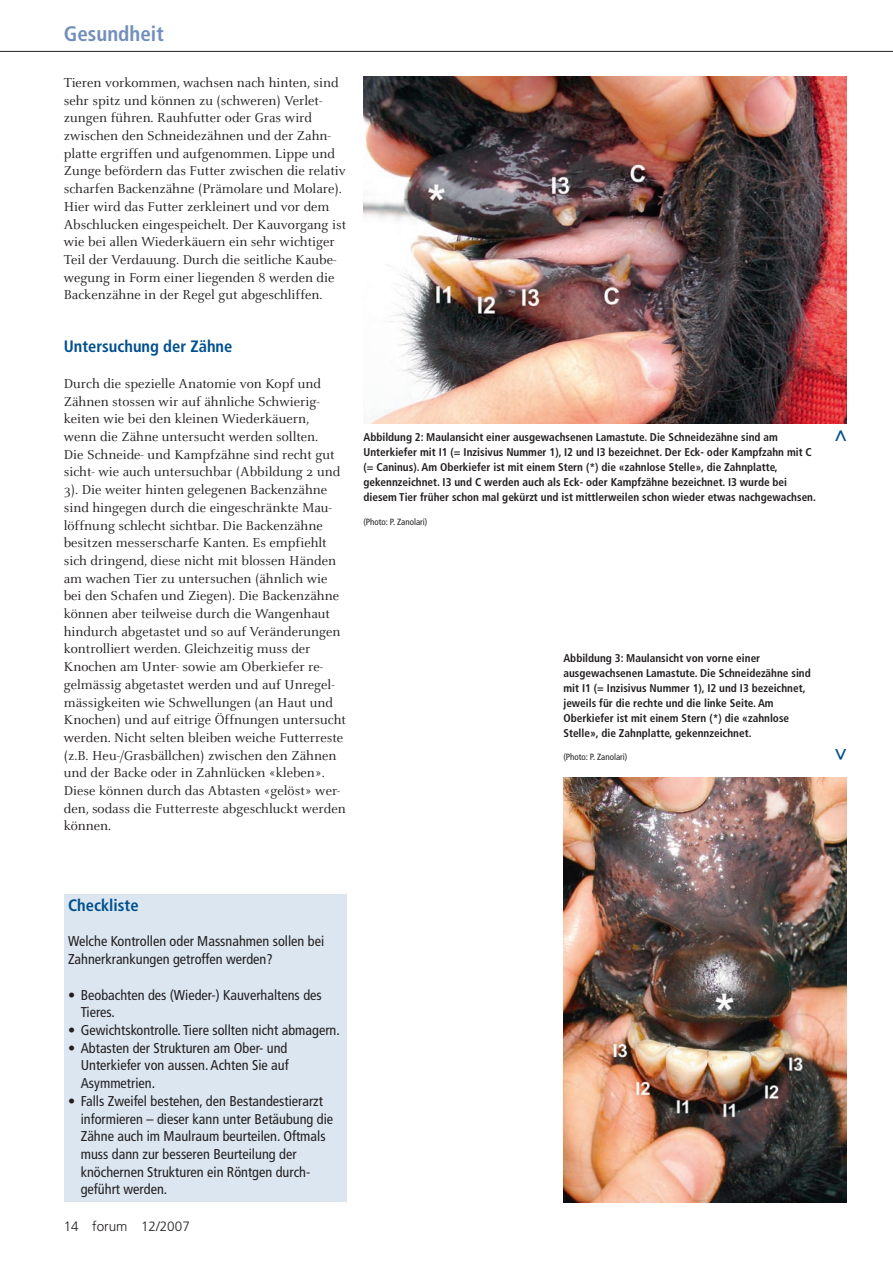
<style>
.page{position:relative;width:893px;height:1263px;background:#fff}
.page>*{position:absolute;margin:0;border:0;box-sizing:border-box;transform-origin:0 0}
.t1{font:700 condensed 21px "Frutiger";color:#728fbc}
.t2{font:700 condensed 21px "Frutiger";color:#004f8f}
.t3{font:700 condensed 16.5px "Frutiger";color:#004f8f}
.t4{font:14.25px/17.7px "Celeste";color:#231f20}
.t5{font:condensed 14.25px/17.7px "Frutiger";color:#231f20}
.t6{font:300 13.5px "Frutiger";color:#231f20}
.t7{font:700 condensed 11.25px/15px "Frutiger";color:#231f20}
.t8{font:condensed 9px "Frutiger";color:#231f20}
</style>
<div class="page">
<hr style="left:0;top:51px;width:893px;height:1px;background:#231f20">
<div style="left:64px;top:894px;width:283px;height:308px;background:#dbe6f1"></div>
<img style="left:363px;top:77px;width:483px;height:346px">
<img style="left:563px;top:777px;width:283px;height:425px">
<h1 class="t1" style="left:64px;top:22px;width:101px">Gesundheit</h1>
<p class="t4" style="left:64px;top:74px;width:284px">Tieren vorkommen, wachsen nach hinten, sind sehr spitz und können zu (schweren) Verlet&shy;zungen führen. Rauhfutter oder Gras wird zwischen den Schneidezähnen und der Zahn&shy;platte ergriffen und aufgenommen. Lippe und Zunge befördern das Futter zwischen die relativ scharfen Backenzähne (Prämolare und Molare).<br>Hier wird das Futter zerkleinert und vor dem Abschlucken eingespeichelt. Der Kauvorgang ist wie bei allen Wiederkäuern ein sehr wichtiger Teil der Verdauung. Durch die seitliche Kaube&shy;wegung in Form einer liegenden 8 werden die Backenzähne in der Regel gut abgeschliffen.</p>
<p class="t3" style="left:64px;top:337px;width:170px">Untersuchung der Zähne</p>
<p class="t4" style="left:64px;top:375px;width:284px">Durch die spezielle Anatomie von Kopf und Zähnen stossen wir auf ähnliche Schwierig&shy;keiten wie bei den kleinen Wiederkäuern,<br>wenn die Zähne untersucht werden sollten.<br>Die Schneide- und Kampfzähne sind recht gut sicht- wie auch untersuchbar (Abbildung 2 und 3). Die weiter hinten gelegenen Backenzähne sind hingegen durch die eingeschränkte Mau&shy;löffnung schlecht sichtbar. Die Backenzähne besitzen messerscharfe Kanten. Es empfiehlt sich dringend, diese nicht mit blossen Händen am wachen Tier zu untersuchen (ähnlich wie bei den Schafen und Ziegen). Die Backenzähne können aber teilweise durch die Wangenhaut hindurch abgetastet und so auf Veränderungen kontrolliert werden. Gleichzeitig muss der Knochen am Unter- sowie am Oberkiefer re&shy;gelmässig abgetastet werden und auf Unregel&shy;mässigkeiten wie Schwellungen (an Haut und Knochen) und auf eitrige Öffnungen untersucht werden. Nicht selten bleiben weiche Futterreste (z.B. Heu-/Grasbällchen) zwischen den Zähnen und der Backe oder in Zahnlücken «kleben».<br>Diese können durch das Abtasten «gelöst» wer&shy;den, sodass die Futterreste abgeschluckt werden können.</p>
<p class="t7" style="left:363px;top:430px;width:454px">Abbildung 2: Maulansicht einer ausgewachsenen Lamastute. Die Schneidezähne sind am Unterkiefer mit I1 (= Inzisivus Nummer 1), I2 und I3 bezeichnet. Der Eck- oder Kampfzahn mit C (= Caninus). Am Oberkiefer ist mit einem Stern (*) die «zahnlose Stelle», die Zahnplatte, gekennzeichnet. I3 und C werden auch als Eck- oder Kampfzähne bezeichnet. I3 wurde bei diesem Tier früher schon mal gekürzt und ist mittlerweilen schon wieder etwas nachgewachsen.</p>
<p class="t8" style="left:363px;top:516px;width:65px">(Photo: P. Zanolari)</p>
<h1 class="t2" style="left:826px;top:442px;width:14px;rotate:-90deg">&gt;</h1>
<p class="t7" style="left:563px;top:650px;width:249px">Abbildung 3: Maulansicht von vorne einer ausgewachsenen Lamastute. Die Schneidezähne sind mit I1 (= Inzisivus Nummer 1), I2 und I3 bezeichnet, jeweils für die rechte und die linke Seite. Am Oberkiefer ist mit einem Stern (*) die «zahnlose Stelle», die Zahnplatte, gekennzeichnet.</p>
<p class="t8" style="left:563px;top:751px;width:65px">(Photo: P. Zanolari)</p>
<h1 class="t2" style="left:855px;top:748px;width:14px;rotate:90deg">&gt;</h1>
<p class="t3" style="left:68px;top:895px;width:72px">Checkliste</p>
<p class="t5" style="left:68px;top:933px;width:258px">Welche Kontrollen oder Massnahmen sollen bei<br>Zahnerkrankungen getroffen werden?</p>
<p class="t5" style="left:81px;top:986px;width:242px;text-indent:-13px">• Beobachten des (Wieder-) Kauverhaltens des<br>Tieres.</p>
<p class="t5" style="left:68px;top:1021px;width:273px">• Gewichtskontrolle. Tiere sollten nicht abmagern.</p>
<p class="t5" style="left:81px;top:1039px;width:209px;text-align:justify;text-indent:-13px">• Abtasten der Strukturen am Ober- und Unterkiefer von aussen. Achten Sie auf Asymmetrien.</p>
<p class="t5" style="left:81px;top:1092px;width:254px;text-indent:-13px">• Falls Zweifel bestehen, den Bestandestierarzt informieren – dieser kann unter Betäubung die Zähne auch im Maulraum beurteilen. Oftmals muss dann zur besseren Beurteilung der knöchernen Strukturen ein Röntgen durch&shy;geführt werden.</p>
<p class="t6" style="left:64px;top:1218px;width:128px">14 forum 12/2007</p>
</div>
